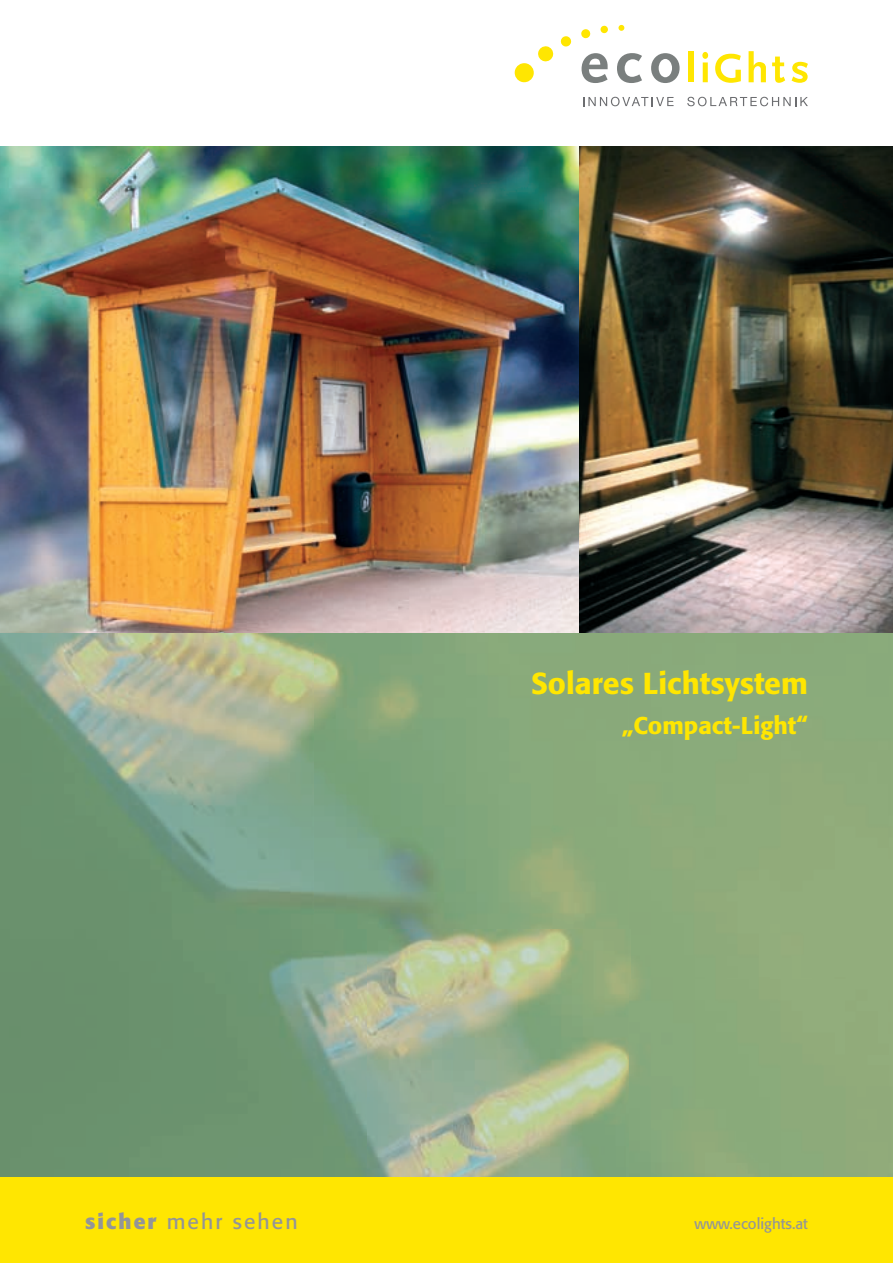
<style>
.page{position:relative;width:893px;height:1263px;background:#fff}
.page>*{position:absolute;margin:0;border:0;box-sizing:border-box;transform-origin:0 0}
.t1{font:500 30px "Formata";color:#ffe601}
.t2{font:500 24px "Formata";color:#ffe601}
.t3{font:21px "Formata";letter-spacing:.1em;color:#939598}
.t4{font:15px "Formata";color:#939598}
.s1{font-weight:700}
</style>
<div class="page">
<img style="left:0;top:633px;width:893px;height:545px">
<div style="left:0;top:1178px;width:893px;height:85px;background:#ffe601"></div>
<svg style="left:582px;top:53px;width:26px;height:30px"></svg>
<svg style="left:617px;top:53px;width:25px;height:30px"></svg>
<svg style="left:651px;top:53px;width:29px;height:30px"></svg>
<div style="left:689px;top:51px;width:5px;height:31px;background:#ffe601"></div>
<svg style="left:702px;top:52px;width:6px;height:30px"></svg>
<svg style="left:715px;top:54px;width:26px;height:29px"></svg>
<svg style="left:749px;top:51px;width:17px;height:31px"></svg>
<svg style="left:772px;top:57px;width:13px;height:26px"></svg>
<svg style="left:792px;top:62px;width:16px;height:21px"></svg>
<svg style="left:560px;top:36px;width:11px;height:11px"></svg>
<svg style="left:581px;top:29px;width:10px;height:10px"></svg>
<div style="left:600px;top:25px;width:8px;height:8px;background:#ffe601;border-radius:3px"></div>
<svg style="left:618px;top:25px;width:7px;height:6px"></svg>
<svg style="left:515px;top:46px;width:39px;height:37px"></svg>
<svg style="left:583px;top:97px;width:91px;height:9px"></svg>
<svg style="left:687px;top:97px;width:121px;height:9px"></svg>
<img style="left:0;top:147px;width:580px;height:486px">
<img style="left:580px;top:147px;width:313px;height:486px">
<p class="t1" style="left:531px;top:664px;width:278px">Solares Lichtsystem</p>
<p class="t2" style="left:622px;top:711px;width:187px">„Compact-Light“</p>
<p class="t3" style="left:85px;top:1209px;width:214px"><span class="s1">sicher</span> mehr sehen</p>
<p class="t4" style="left:694px;top:1215px;width:115px">www.ecolights.at</p>
</div>
